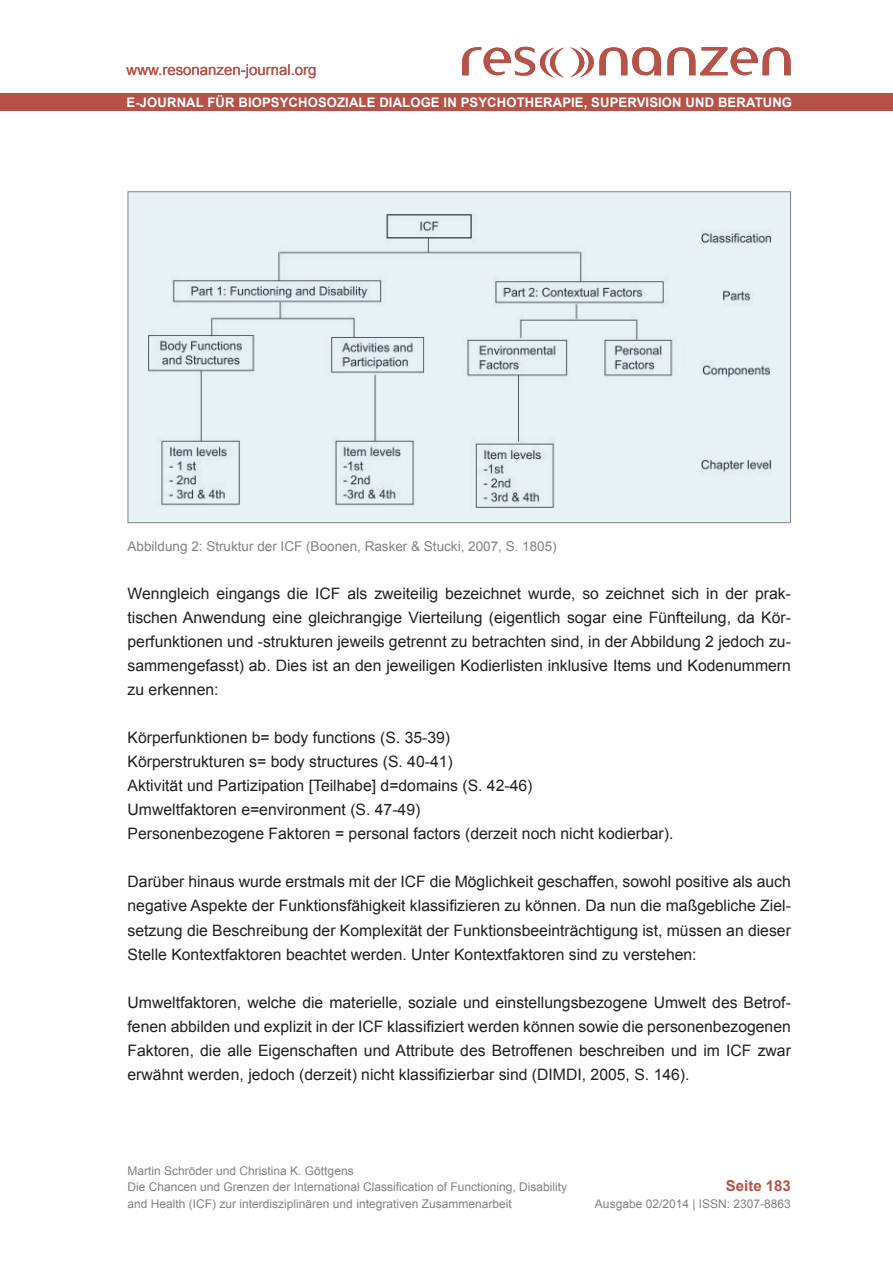
<style>
.page{position:relative;width:893px;height:1263px;background:#fff}
.page>*{position:absolute;margin:0;border:0;box-sizing:border-box;transform-origin:0 0}
.t1{font:15.75px/24px "Arial";color:#231f20;text-align:justify}
.t2{font:15px "Arial";color:#b65248}
.t3{font:700 15px "Arial";color:#b65248}
.t4{font:13.5px "Arial";color:#838283}
.t5{font:700 13.2px "Arial";letter-spacing:.01em;color:#fff}
.t6{font:12px/16.5px "Arial";color:#838283}
</style>
<div class="page">
<div style="left:0;top:94px;width:893px;height:17px;background:#b65248"></div>
<svg style="left:462px;top:47px;width:329px;height:30px"></svg>
<div style="left:128px;top:192px;width:662px;height:331px;background:#e7f2f7"></div>
<img style="left:149px;top:215px;width:622px;height:293px">
<p class="t2" style="left:126px;top:60px;width:192px">www.resonanzen-journal.org</p>
<p class="t5" style="left:126px;top:94px;width:667px">E-JOURNAL FÜR BIOPSYCHOSOZIALE DIALOGE IN PSYCHOTHERAPIE, SUPERVISION UND BERATUNG</p>
<p class="t4" style="left:128px;top:538px;width:431px">Abbildung 2: Struktur der ICF (Boonen, Rasker &amp; Stucki, 2007, S. 1805)</p>
<p class="t1" style="left:128px;top:582px;width:665px">Wenngleich eingangs die ICF als zweiteilig bezeichnet wurde, so zeichnet sich in der prak&shy;tischen Anwendung eine gleichrangige Vierteilung (eigentlich sogar eine Fünfteilung, da Kör&shy;perfunktionen und -strukturen jeweils getrennt zu betrachten sind, in der Abbildung 2 jedoch zu&shy;sammengefasst) ab. Dies ist an den jeweiligen Kodierlisten inklusive Items und Kodenummern zu erkennen:</p>
<p class="t1" style="left:128px;top:726px;width:547px;text-align:left">Körperfunktionen b= body functions (S. 35-39)<br>Körperstrukturen s= body structures (S. 40-41)<br>Aktivität und Partizipation [Teilhabe] d=domains (S. 42-46)<br>Umweltfaktoren e=environment (S. 47-49)<br>Personenbezogene Faktoren = personal factors (derzeit noch nicht kodierbar).</p>
<p class="t1" style="left:128px;top:870px;width:665px">Darüber hinaus wurde erstmals mit der ICF die Möglichkeit geschaffen, sowohl positive als auch negative Aspekte der Funktionsfähigkeit klassifizieren zu können. Da nun die maßgebliche Ziel&shy;setzung die Beschreibung der Komplexität der Funktionsbeeinträchtigung ist, müssen an dieser Stelle Kontextfaktoren beachtet werden. Unter Kontextfaktoren sind zu verstehen:</p>
<p class="t1" style="left:128px;top:990px;width:665px">Umweltfaktoren, welche die materielle, soziale und einstellungsbezogene Umwelt des Betrof&shy;fenen abbilden und explizit in der ICF klassifiziert werden können sowie die personenbezogenen Faktoren, die alle Eigenschaften und Attribute des Betroffenen beschreiben und im ICF zwar erwähnt werden, jedoch (derzeit) nicht klassifizierbar sind (DIMDI, 2005, S. 146).</p>
<p class="t6" style="left:128px;top:1162px;width:441px">Martin Schröder und Christina K. Göttgens<br>Die Chancen und Grenzen der International Classification of Functioning, Disability and Health (ICF) zur interdisziplinären und integrativen Zusammenarbeit</p>
<p class="t3" style="left:726px;top:1176px;width:67px">SEITE 183</p>
<p class="t6" style="left:595px;top:1195px;width:197px">Ausgabe 02/2014 | ISSN: 2307-8863</p>
</div>
